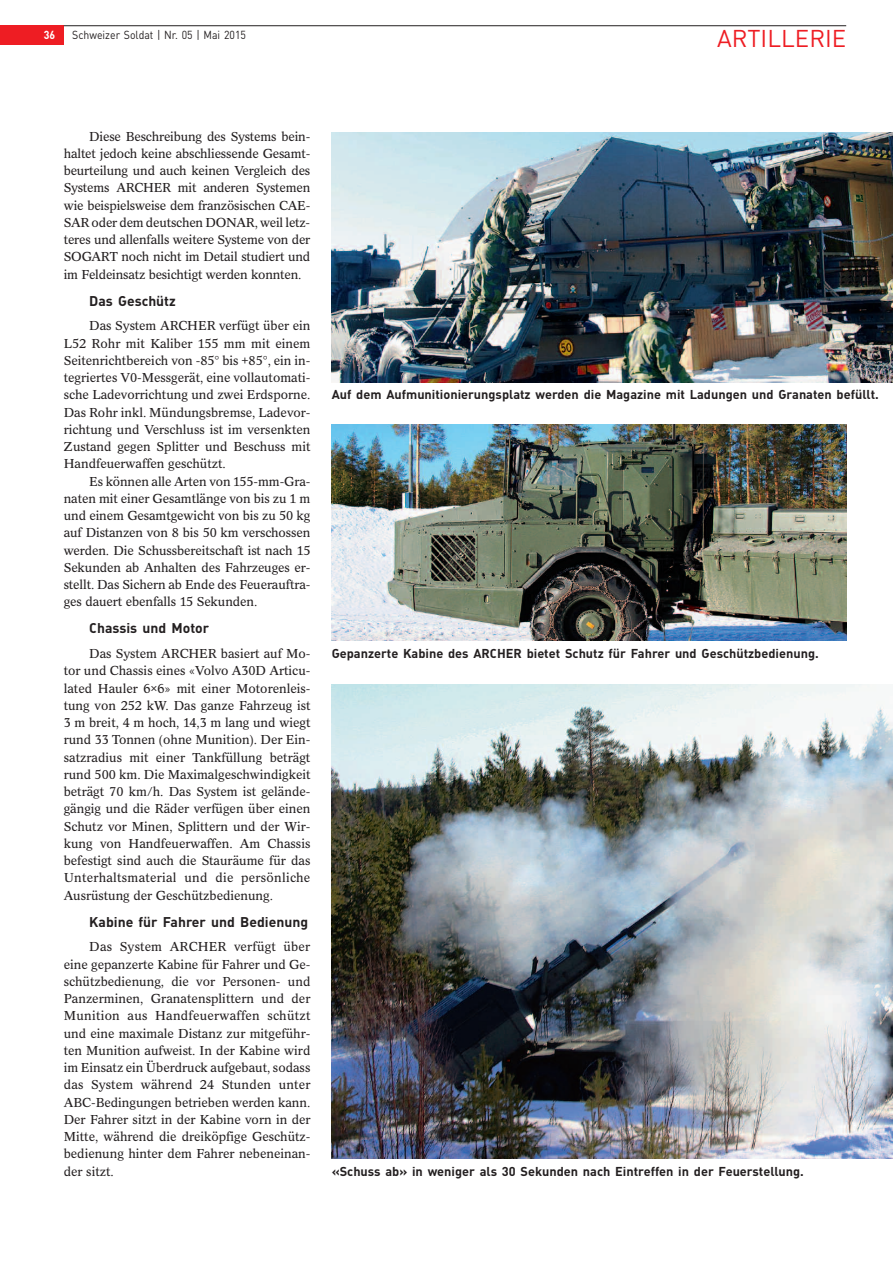
<style>
.page{position:relative;width:893px;height:1263px;background:#fff}
.page>*{position:absolute;margin:0;border:0;box-sizing:border-box;transform-origin:0 0}
.t1{font:24px "DINSZ";color:#ee1d23}
.t2{font:700 13.95px "DINSZ";color:#231f20}
.t3{font:13.2px/17.2px "Chinchilla SB";color:#231f20;text-align:justify}
.t4{font:700 12.75px "DINSZ";color:#231f20}
.t5{font:11.55px "DINSZ";color:#231f20;scale:.91 1}
.t6{font:700 11.55px "DINSZ";color:#fff;scale:.91 1}
</style>
<div class="page">
<div style="left:0;top:26px;width:64px;height:19px;background:#ee1d23"></div>
<hr style="left:64px;top:25px;width:782px;height:1px;background:#231f20">
<img style="left:332px;top:685px;width:561px;height:474px">
<img style="left:332px;top:132px;width:561px;height:250px">
<img style="left:332px;top:425px;width:514px;height:215px">
<p class="t6" style="left:44px;top:30px;width:14px">36</p>
<p class="t5" style="left:72px;top:30px;width:192px">Schweizer Soldat | Nr. 05 | Mai 2015</p>
<h1 class="t1" style="left:717px;top:30px;width:131px">ARTILLERIE</h1>
<p class="t3" style="left:64px;top:127px;width:248px;text-indent:26px">Diese Beschreibung des Systems bein&shy;haltet jedoch keine abschliessende Gesamt&shy;beurteilung und auch keinen Vergleich des Systems ARCHER mit anderen Systemen wie beispielsweise dem französischen CAE-SAR oder dem deutschen DONAR, weil letz&shy;teres und allenfalls weitere Systeme von der SOGART noch nicht im Detail studiert und im Feldeinsatz besichtigt werden konnten.</p>
<p class="t2" style="left:89px;top:296px;width:88px">Das Geschütz</p>
<p class="t3" style="left:64px;top:317px;width:248px;text-indent:26px">Das System ARCHER verfügt über ein L52 Rohr mit Kaliber 155 mm mit einem Seitenrichtbereich von -85° bis +85°, ein in&shy;tegriertes V0-Messgerät, eine vollautomati&shy;sche Ladevorrichtung und zwei Erdsporne.<br>Das Rohr inkl. Mündungsbremse, Ladevor&shy;richtung und Verschluss ist im versenkten Zustand gegen Splitter und Beschuss mit Handfeuerwaffen geschützt.</p>
<p class="t3" style="left:64px;top:472px;width:248px;text-indent:26px">Es können alle Arten von 155-mm-Gra&shy;naten mit einer Gesamtlänge von bis zu 1 m und einem Gesamtgewicht von bis zu 50 kg auf Distanzen von 8 bis 50 km verschossen werden. Die Schussbereitschaft ist nach 15<br>Sekunden ab Anhalten des Fahrzeuges er&shy;stellt. Das Sichern ab Ende des Feuerauftra&shy;ges dauert ebenfalls 15 Sekunden.</p>
<p class="t2" style="left:89px;top:623px;width:121px">Chassis und Motor</p>
<p class="t3" style="left:64px;top:645px;width:248px;text-indent:26px">Das System ARCHER basiert auf Mo&shy;tor und Chassis eines «Volvo A30D Articu&shy;lated Hauler 6×6» mit einer Motorenleis&shy;tung von 252 kW. Das ganze Fahrzeug ist 3 m breit, 4 m hoch, 14,3 m lang und wiegt rund 33 Tonnen (ohne Munition). Der Ein&shy;satzradius mit einer Tankfüllung beträgt rund 500 km. Die Maximalgeschwindigkeit beträgt 70 km/h. Das System ist gelände&shy;gängig und die Räder verfügen über einen Schutz vor Minen, Splittern und der Wir&shy;kung von Handfeuerwaffen. Am Chassis befestigt sind auch die Stauräume für das Unterhaltsmaterial und die persönliche Ausrüstung der Geschützbedienung.</p>
<p class="t2" style="left:89px;top:917px;width:220px">Kabine für Fahrer und Bedienung</p>
<p class="t3" style="left:64px;top:938px;width:248px;text-indent:26px">Das System ARCHER verfügt über eine gepanzerte Kabine für Fahrer und Ge&shy;schützbedienung, die vor Personen- und Panzerminen, Granatensplittern und der Munition aus Handfeuerwaffen schützt und eine maximale Distanz zur mitgeführ&shy;ten Munition aufweist. In der Kabine wird im Einsatz ein Überdruck aufgebaut, sodass das System während 24 Stunden unter ABC-Bedingungen betrieben werden kann.<br>Der Fahrer sitzt in der Kabine vorn in der Mitte, während die dreiköpfige Geschütz&shy;bedienung hinter dem Fahrer nebeneinan&shy;der sitzt.</p>
<p class="t4" style="left:332px;top:390px;width:549px">Auf dem Aufmunitionierungsplatz werden die Magazine mit Ladungen und Granaten befüllt.</p>
<p class="t4" style="left:332px;top:649px;width:488px">Gepanzerte Kabine des ARCHER bietet Schutz für Fahrer und Geschützbedienung.</p>
<p class="t4" style="left:332px;top:1166px;width:474px">«Schuss ab» in weniger als 30 Sekunden nach Eintreffen in der Feuerstellung.</p>
</div>
